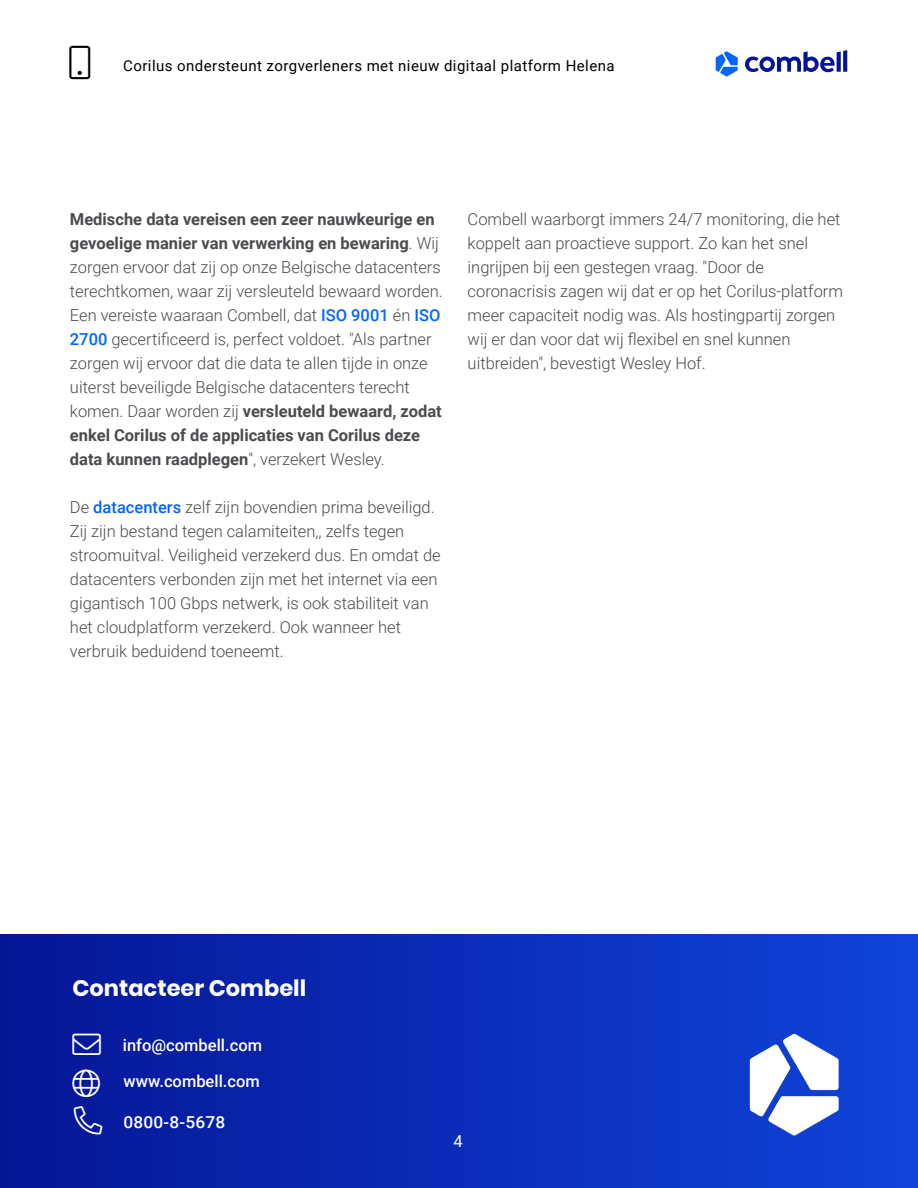
<style>
.page{position:relative;width:918px;height:1188px;background:#fff}
.page>*{position:absolute;margin:0;border:0;box-sizing:border-box;transform-origin:0 0}
.t1{font:700 22.5px "Poppins";color:#fff}
.t2{font:300 16.5px/24px "Roboto";color:#4b4b4f}
.t3{font:500 16.5px "Roboto";color:#fff}
.t4{font:500 16.5px "Roboto";color:#fff;scale:1.05 1}
.t5{font:16.5px "Roboto";color:#fff}
.t6{font:15px "Roboto";letter-spacing:.03em;color:#000}
.s1{font-weight:700}
.s2{font-weight:500;color:#06f}
</style>
<div class="page">
<svg style="left:745px;top:50px;width:102px;height:22px"></svg>
<svg style="left:716px;top:51px;width:22px;height:26px"></svg>
<div style="left:0;top:935px;width:918px;height:253px;background:linear-gradient(to right,#051695,#1044d9)"></div>
<svg style="left:750px;top:1034px;width:89px;height:102px"></svg>
<svg style="left:72px;top:1034px;width:29px;height:21px"></svg>
<svg style="left:72px;top:1069px;width:28px;height:28px"></svg>
<svg style="left:74px;top:1106px;width:28px;height:28px"></svg>
<p class="t6" style="left:70px;top:55px;width:547px">□● Corilus ondersteunt zorgverleners met nieuw digitaal platform Helena</p>
<p class="t2" style="left:70px;top:206px;width:374px"><span class="s1">Medische data vereisen een zeer nauwkeurige en gevoelige manier van verwerking en bewaring</span>. Wij zorgen ervoor dat zij op onze Belgische datacenters terechtkomen, waar zij versleuteld bewaard worden.<br>Een vereiste waaraan Combell, dat <span class="s2">ISO 9001</span> én <span class="s2">ISO 2700</span> gecertificeerd is, perfect voldoet. "Als partner zorgen wij ervoor dat die data te allen tijde in onze uiterst beveiligde Belgische datacenters terecht komen. Daar worden zij <span class="s1">versleuteld bewaard, zodat enkel Corilus of de applicaties van Corilus deze data kunnen raadplegen</span>", verzekert Wesley.</p>
<p class="t2" style="left:70px;top:495px;width:372px">De <span class="s2">datacenters</span> zelf zijn bovendien prima beveiligd.<br>Zij zijn bestand tegen calamiteiten,, zelfs tegen stroomuitval. Veiligheid verzekerd dus. En omdat de datacenters verbonden zijn met het internet via een gigantisch 100 Gbps netwerk, is ook stabiliteit van het cloudplatform verzekerd. Ook wanneer het verbruik beduidend toeneemt.</p>
<p class="t2" style="left:468px;top:207px;width:377px">Combell waarborgt immers 24/7 monitoring, die het koppelt aan proactieve support. Zo kan het snel ingrijpen bij een gestegen vraag. "Door de coronacrisis zagen wij dat er op het Corilus-platform meer capaciteit nodig was. Als hostingpartij zorgen wij er dan voor dat wij flexibel en snel kunnen uitbreiden", bevestigt Wesley Hof.</p>
<h1 class="t1" style="left:72px;top:975px;width:235px">Contacteer Combell</h1>
<p class="t3" style="left:72px;top:1033px;width:191px">■❖●□ info@combell.com</p>
<p class="t3" style="left:72px;top:1069px;width:189px">●□ www.combell.com</p>
<p class="t4" style="left:124px;top:1110px;width:98px">0800-8-5678</p>
<p class="t5" style="left:454px;top:1130px;width:11px">4</p>
</div>
